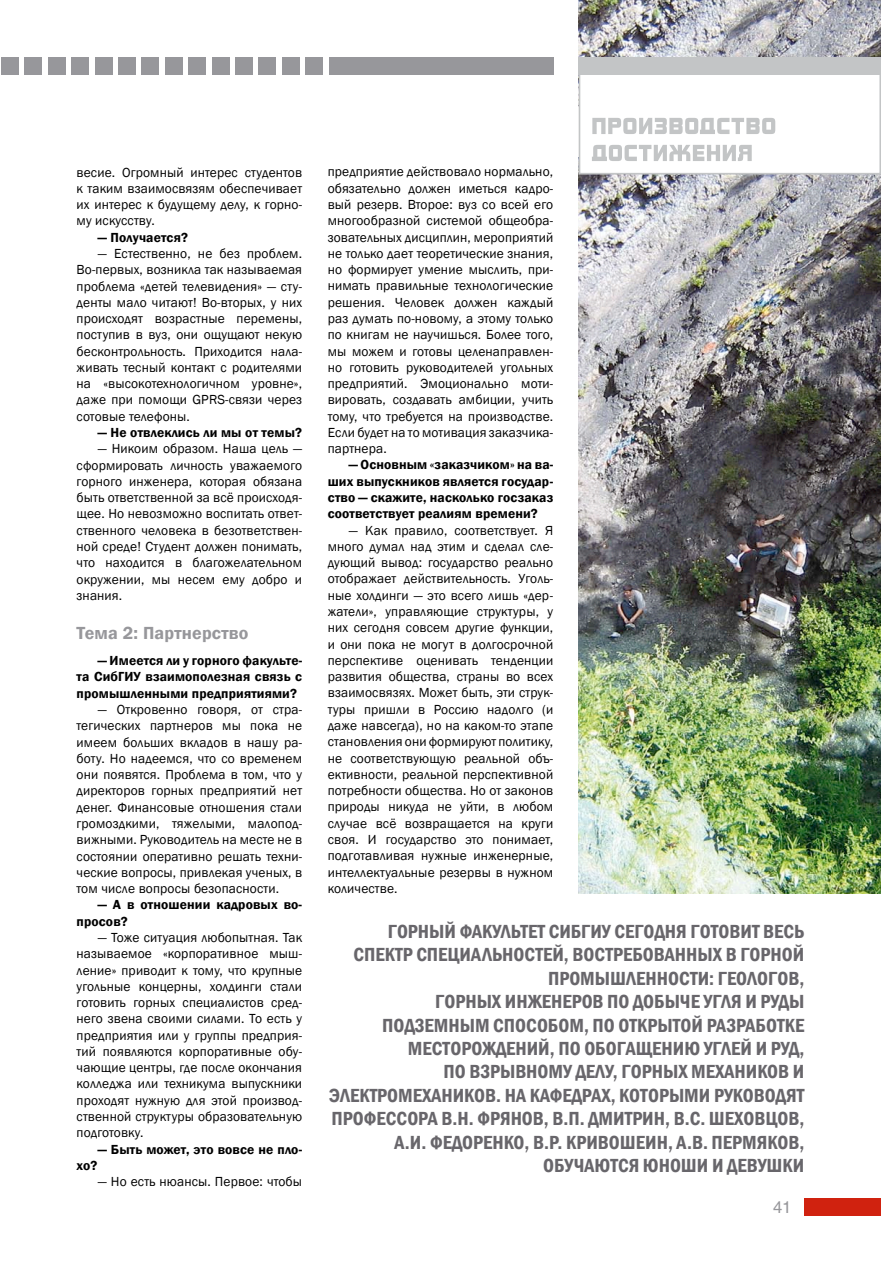
<style>
.page{position:relative;width:881px;height:1263px;background:#fff}
.page>*{position:absolute;margin:0;border:0;box-sizing:border-box;transform-origin:0 0}
.t1{font:600 condensed 19.5px/23.4px "Franklin Gothic";color:#68666b;text-align:right}
.t2{font:600 18px "Franklin Gothic";letter-spacing:.01em;color:#97979b}
.t3{font:16.5px "Helios";color:#97979b}
.t4{font:13.5px/16.4px "Franklin Gothic";letter-spacing:.01em;color:#000;text-align:justify}
.t5{font:600 13.5px/16.4px "Franklin Gothic";letter-spacing:.01em;color:#000;text-align:justify}
</style>
<div class="page">
<img style="left:578px;top:174px;width:302px;height:719px">
<img style="left:578px;top:0;width:302px;height:57px">
<div style="left:578px;top:57px;width:302px;height:117px;border:2px solid #c3c5c6"></div>
<div style="left:329px;top:58px;width:224px;height:17px;background:#97979b"></div>
<div style="left:1px;top:58px;width:17px;height:17px;background:#97979b"></div>
<div style="left:578px;top:58px;width:302px;height:17px;background:#c3c5c6"></div>
<svg style="left:592px;top:145px;width:159px;height:16px"></svg>
<svg style="left:592px;top:118px;width:183px;height:16px"></svg>
<div style="left:804px;top:1198px;width:76px;height:17px;background:#d0220f"></div>
<div style="left:25px;top:58px;width:17px;height:17px;background:#97979b"></div>
<div style="left:48px;top:58px;width:17px;height:17px;background:#97979b"></div>
<div style="left:72px;top:58px;width:17px;height:17px;background:#97979b"></div>
<div style="left:95px;top:58px;width:17px;height:17px;background:#97979b"></div>
<div style="left:118px;top:58px;width:17px;height:17px;background:#97979b"></div>
<div style="left:142px;top:58px;width:17px;height:17px;background:#97979b"></div>
<div style="left:165px;top:58px;width:17px;height:17px;background:#97979b"></div>
<div style="left:188px;top:58px;width:17px;height:17px;background:#97979b"></div>
<div style="left:212px;top:58px;width:17px;height:17px;background:#97979b"></div>
<div style="left:235px;top:58px;width:17px;height:17px;background:#97979b"></div>
<div style="left:259px;top:58px;width:17px;height:17px;background:#97979b"></div>
<div style="left:282px;top:58px;width:17px;height:17px;background:#97979b"></div>
<div style="left:305px;top:58px;width:17px;height:17px;background:#97979b"></div>
<p class="t4" style="left:77px;top:164px;width:227px">весие. Огромный интерес студентов к таким взаимосвязям обеспечивает их интерес к будущему делу, к горно&shy;му искусству.</p>
<p class="t5" style="left:98px;top:229px;width:91px">— Получается?</p>
<p class="t4" style="left:77px;top:246px;width:227px;text-indent:21px">— Естественно, не без проблем.<br>Во-первых, возникла так называемая проблема «детей телевидения» — сту&shy;денты мало читают! Во-вторых, у них происходят возрастные перемены, поступив в вуз, они ощущают некую бесконтрольность. Приходится нала&shy;живать тесный контакт с родителями на «высокотехнологичном уровне», даже при помощи GPRS-связи через сотовые телефоны.</p>
<p class="t5" style="left:98px;top:424px;width:206px">— Не отвлеклись ли мы от темы?</p>
<p class="t4" style="left:77px;top:441px;width:227px;text-indent:21px">— Никоим образом. Наша цель — сформировать личность уважаемого горного инженера, которая обязана быть ответственной за всё происходя&shy;щее. Но невозможно воспитать ответ&shy;ственного человека в безответствен&shy;ной среде! Студент должен понимать, что находится в благожелательном окружении, мы несем ему добро и знания.</p>
<h2 class="t2" style="left:77px;top:621px;width:173px">Тема 2: Партнерство</h2>
<p class="t5" style="left:77px;top:653px;width:227px;text-indent:21px">— Имеется ли у горного факульте&shy;та СибГИУ взаимополезная связь с промышленными предприятиями?</p>
<p class="t4" style="left:77px;top:702px;width:227px;text-indent:21px">— Откровенно говоря, от стра&shy;тегических партнеров мы пока не имеем больших вкладов в нашу ра&shy;боту. Но надеемся, что со временем они появятся. Проблема в том, что у директоров горных предприятий нет денег. Финансовые отношения стали громоздкими, тяжелыми, малопод&shy;вижными. Руководитель на месте не в состоянии оперативно решать техни&shy;ческие вопросы, привлекая ученых, в том числе вопросы безопасности.</p>
<p class="t5" style="left:77px;top:897px;width:227px;text-indent:21px">— А в отношении кадровых во&shy;просов?</p>
<p class="t4" style="left:77px;top:929px;width:227px;text-indent:21px">— Тоже ситуация любопытная. Так называемое «корпоративное мыш&shy;ление» приводит к тому, что крупные угольные концерны, холдинги стали готовить горных специалистов сред&shy;него звена своими силами. То есть у предприятия или у группы предприя&shy;тий появляются корпоративные обу&shy;чающие центры, где после окончания колледжа или техникума выпускники проходят нужную для этой производ&shy;ственной структуры образовательную подготовку.</p>
<p class="t5" style="left:98px;top:1141px;width:206px">— Быть может, это вовсе не пло-</p>
<p class="t5" style="left:77px;top:1157px;width:22px">хо?</p>
<p class="t4" style="left:98px;top:1174px;width:206px">— Но есть нюансы. Первое: чтобы</p>
<p class="t4" style="left:327px;top:164px;width:227px">предприятие действовало нормально, обязательно должен иметься кадро&shy;вый резерв. Второе: вуз со всей его многообразной системой общеобра&shy;зовательных дисциплин, мероприятий не только дает теоретические знания, но формирует умение мыслить, при&shy;нимать правильные технологические решения. Человек должен каждый раз думать по-новому, а этому только по книгам не научишься. Более того, мы можем и готовы целенаправлен&shy;но готовить руководителей угольных предприятий. Эмоционально моти&shy;вировать, создавать амбиции, учить тому, что требуется на производстве.<br>Если будет на то мотивация заказчика&shy;партнера.</p>
<p class="t5" style="left:327px;top:457px;width:227px;text-indent:21px">— Основным «заказчиком» на ва&shy;ших выпускников является государ&shy;ство — скажите, насколько госзаказ соответствует реалиям времени?</p>
<p class="t4" style="left:327px;top:522px;width:227px;text-indent:21px">— Как правило, соответствует. Я много думал над этим и сделал сле&shy;дующий вывод: государство реально отображает действительность. Уголь&shy;ные холдинги — это всего лишь «дер&shy;жатели», управляющие структуры, у них сегодня совсем другие функции, и они пока не могут в долгосрочной перспективе оценивать тенденции развития общества, страны во всех взаимосвязях. Может быть, эти струк&shy;туры пришли в Россию надолго (и даже навсегда), но на каком-то этапе становления они формируют политику, не соответствующую реальной объ&shy;ективности, реальной перспективной потребности общества. Но от законов природы никуда не уйти, в любом случае всё возвращается на круги своя. И государство это понимает, подготавливая нужные инженерные, интеллектуальные резервы в нужном количестве.</p>
<h1 class="t1" style="left:387px;top:919px;width:203px">Горный факультет СибГИУс</h1>
<p class="t1" style="left:329px;top:919px;width:476px">егодня готовит весь<br>спектр специальностей, востребованных в горной промышленности: геологов,<br>горных инженеров по добыче угля и руды подземным способом, по открытой разработке месторождений, по обогащению углей и руд,<br>по взрывному делу, горных механиков и электромехаников. На кафедрах, которыми руководят профессора В.Н. Фрянов, В.П. Дмитрин, В.С. Ш еховцов, А.И. Федоренко, В.Р. Кривошеин, А.В. Пермяков, обучаются юноши и девушки</p>
<p class="t3" style="left:772px;top:1197px;width:20px">41</p>
</div>
